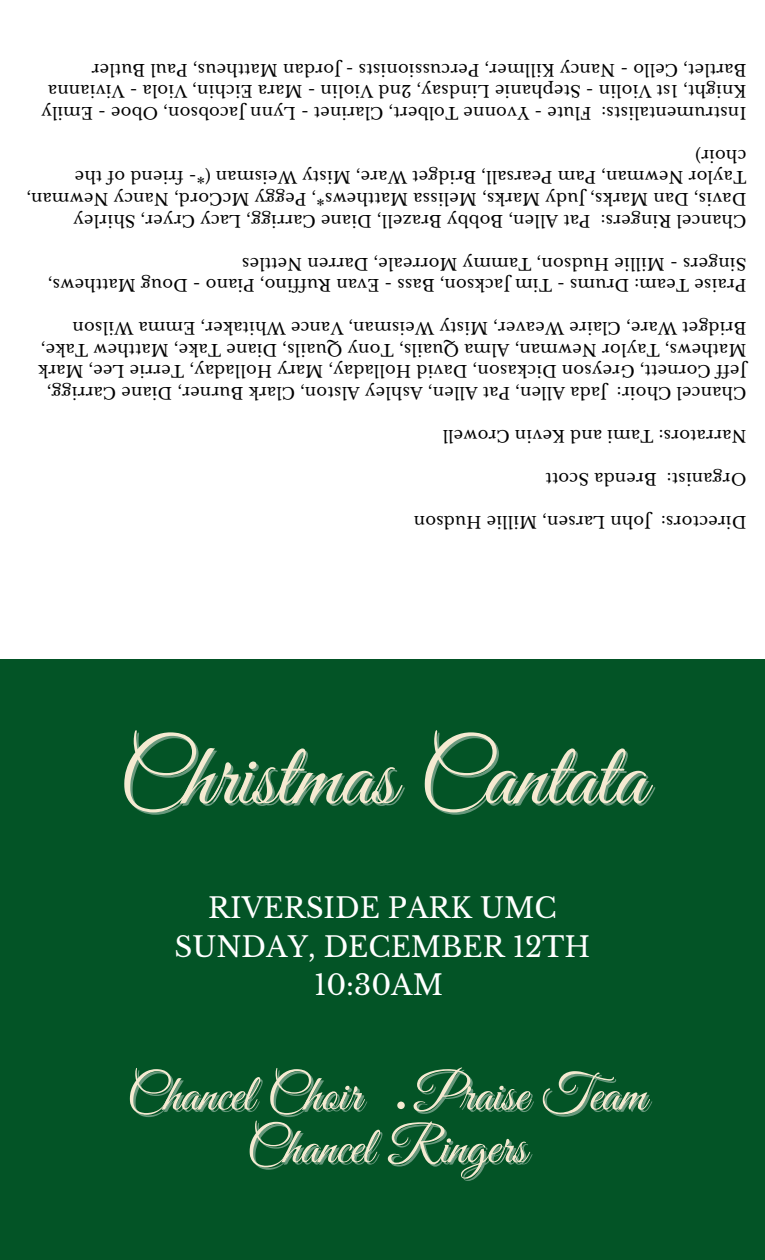
<style>
.page{position:relative;width:765px;height:1260px;background:#fff}
.page>*{position:absolute;margin:0;border:0;box-sizing:border-box;transform-origin:0 0}
.t1{font:91px "Great Vibes";color:#f5ead1}
.t2{font:51.88px "Great Vibes";color:#f5ead1}
.t3{font:27.88px "Libre Baskerville";color:#fff}
.t4{font:16.25px/21.5px "Libre Baskerville";color:#000}
</style>
<div class="page">
<div style="left:0;top:659px;width:765px;height:601px;background:#035426"></div>
<div style="left:397px;top:1102px;width:8px;height:7px;background:#f5ead1;border-radius:50%"></div>
<p class="t4" style="left:746px;top:123px;width:700px;rotate:-180deg">nI urts m ne :stsi lat<br>K n gi h t s1, t V oi ni l - S pet h na ei L ni d yas 2, n d V oi ni l - M ara E hc i ni V, oi al - V vi na i n a<br>B C, t e l t r a o l l e - N na yc K ml l i P, r e uc r e o i s s n s t s i - o J dr na M h t t a ue P, s ua l B u r e l t</p>
<p class="t4" style="left:591px;top:123px;width:551px;rotate:-180deg">F ul et - Y v o n n e T o bl C, t re ni ral te - L y n n ocaJ b os n O, b o e - E m yl i</p>
<p class="t4" style="left:746px;top:231px;width:721px;rotate:-180deg">C h na l ec R ni g : sre<br>D va D, s i na M kr a u J , s d y M kr a M, s a s s i l e M h t t a we P, * s ge g y M Cc o dr N, na yc N we m na , T ya ol r N we m na P, ma P B, l l asrae di r g te W M, era yt s i W ms i e na -* ( nei r f d o f ht e<br>hc o )ri</p>
<p class="t4" style="left:591px;top:231px;width:518px;rotate:-180deg">P t a A ne l l B, o b b y B D, l l ezar na i e C g i r ra g L, yca C yr S, re h ye l r i</p>
<p class="t4" style="left:746px;top:296px;width:700px;rotate:-180deg">P e s i a r T ma e : D ur m s - T mi kca J os n B, s s a - E v na R u n i f f o P, na i o - D o u g M h t t a we , s<br>S ni g sre - M ei l l i H u d os n T, ma m y M o D, el aerr nerra N sel t te</p>
<p class="t4" style="left:746px;top:403px;width:710px;rotate:-180deg">C h na lec C h o :ri<br>f f e J C o nr G, t t e yer os n D kc i osa n D, va di H o da l l ya M, yra H o da l l ya T, e i r re L M, ee kra M h t a we T, s y a o l r N we m na A, ml a Q u T, s l i a o n y Q u D, s l i a na i e T k a M, e h t t a we T k a , e B di r g t e W C, era er i a l W vae M, r e y t s i W ms i e na V, na ec W h ka t i E, r e m m a W os l i n</p>
<p class="t4" style="left:607px;top:403px;width:561px;rotate:-180deg">da J a A ne l l P, t a A ne l l A, hs ye l A o t s l n C, kr a l B u nr D, r e na i e C g i r r a g ,</p>
<p class="t4" style="left:746px;top:447px;width:305px;rotate:-180deg">N otarra : sr T ma i na d K ve ni C or w l l e</p>
<p class="t4" style="left:657px;top:490px;width:113px;rotate:-180deg">B ner d a S oc t t</p>
<p class="t4" style="left:746px;top:490px;width:81px;rotate:-180deg">O gr na :tsi</p>
<p class="t4" style="left:651px;top:533px;width:239px;rotate:-180deg">oJ h n L nesra M, ei l l i H u d os n</p>
<p class="t4" style="left:746px;top:533px;width:87px;rotate:-180deg">D ot cer i : sr</p>
<p class="t1" style="left:119px;top:726px;width:529px">Christmas Cantata</p>
<p class="t3" style="left:208px;top:891px;width:350px">RIVERSIDE PARK UMC</p>
<p class="t3" style="left:175px;top:930px;width:417px">SUNDAY, DECEMBER 12TH</p>
<p class="t3" style="left:314px;top:968px;width:131px">10:30AM</p>
<p class="t2" style="left:127px;top:1065px;width:521px">Chancel Choir Praise Team</p>
<p class="t2" style="left:247px;top:1118px;width:281px">Chancel Ringers</p>
</div>
